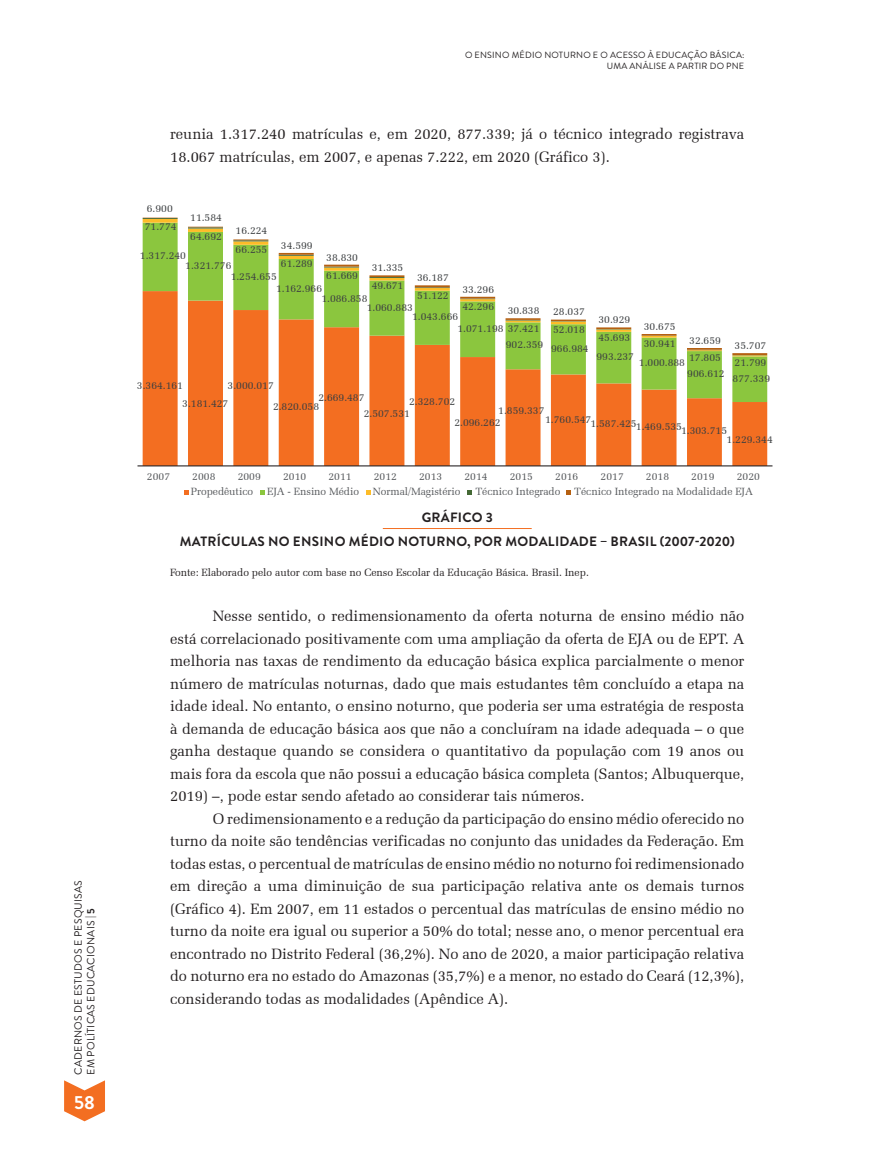
<style>
.page{position:relative;width:872px;height:1170px;background:#fff}
.page>*{position:absolute;margin:0;border:0;box-sizing:border-box;transform-origin:0 0}
.t1{font:700 18.9px "Brandon Grotesque";color:#fff}
.t2{font:15px/22.5px "Zapf Elliptical 711 BT";color:#231f20;text-align:justify}
.t3{font:700 13.5px/24.8px "Brandon Grotesque";letter-spacing:.02em;color:#231f20}
.t4{font:10.5px/18.3px "Zapf Elliptical 711 BT";color:#3c3f41}
.t5{font:10.5px "Zapf Elliptical 711 BT";color:#55585b}
.t6{font:10.5px "Zapf Elliptical 711 BT";color:#231f20}
.t7{font:10.5px/12.6px "Brandon Grotesque";letter-spacing:.02em;color:#231f20}
.t8{font:9px/10.8px "Brandon Grotesque";letter-spacing:.02em;color:#231f20}
.s1{font-weight:700}
</style>
<div class="page">
<svg style="left:64px;top:1080px;width:41px;height:41px"></svg>
<hr style="left:383px;top:528px;width:148px;height:1px;background:#f36e21">
<svg style="left:143px;top:402px;width:624px;height:63px;fill:#f36e21"></svg>
<svg style="left:143px;top:223px;width:624px;height:179px"></svg>
<hr style="left:641px;top:336px;width:35px;height:1px;background:#fdbc28">
<hr style="left:596px;top:329px;width:35px;height:3px;background:#fdbc28">
<hr style="left:551px;top:321px;width:35px;height:3px;background:#fdbc28">
<hr style="left:505px;top:320px;width:35px;height:2px;background:#fdbc28">
<hr style="left:460px;top:299px;width:35px;height:2px;background:#fdbc28">
<hr style="left:415px;top:288px;width:35px;height:3px;background:#fdbc28">
<hr style="left:369px;top:278px;width:35px;height:2px;background:#fdbc28">
<svg style="left:324px;top:267px;width:35px;height:4px"></svg>
<hr style="left:279px;top:256px;width:35px;height:3px;background:#fdbc28">
<svg style="left:233px;top:241px;width:35px;height:4px"></svg>
<svg style="left:188px;top:228px;width:35px;height:4px"></svg>
<svg style="left:143px;top:219px;width:35px;height:4px"></svg>
<hr style="left:732px;top:355px;width:35px;height:1px;background:#446935">
<hr style="left:687px;top:350px;width:35px;height:1px;background:#446935">
<hr style="left:641px;top:335px;width:35px;height:1px;background:#446935">
<hr style="left:596px;top:329px;width:35px;height:1px;background:#446935">
<hr style="left:551px;top:321px;width:35px;height:1px;background:#446935">
<hr style="left:505px;top:320px;width:35px;height:1px;background:#446935">
<hr style="left:460px;top:298px;width:35px;height:1px;background:#446935">
<hr style="left:415px;top:287px;width:35px;height:1px;background:#446935">
<hr style="left:369px;top:277px;width:35px;height:1px;background:#446935">
<hr style="left:324px;top:266px;width:35px;height:1px;background:#446935">
<hr style="left:279px;top:255px;width:35px;height:1px;background:#446935">
<hr style="left:233px;top:240px;width:35px;height:1px;background:#446935">
<hr style="left:732px;top:353px;width:35px;height:2px;background:#b56011">
<hr style="left:687px;top:348px;width:35px;height:2px;background:#b56011">
<hr style="left:641px;top:334px;width:35px;height:1px;background:#b56011">
<hr style="left:596px;top:327px;width:35px;height:2px;background:#b56011">
<hr style="left:551px;top:319px;width:35px;height:2px;background:#b56011">
<hr style="left:505px;top:318px;width:35px;height:2px;background:#b56011">
<hr style="left:460px;top:297px;width:35px;height:1px;background:#b56011">
<hr style="left:415px;top:285px;width:35px;height:2px;background:#b56011">
<hr style="left:369px;top:275px;width:35px;height:2px;background:#b56011">
<hr style="left:324px;top:265px;width:35px;height:1px;background:#b56011">
<hr style="left:279px;top:253px;width:35px;height:2px;background:#b56011">
<hr style="left:233px;top:239px;width:35px;height:1px;background:#b56011">
<hr style="left:188px;top:227px;width:35px;height:1px;background:#b56011">
<hr style="left:143px;top:218px;width:35px;height:1px;background:#b56011">
<hr style="left:137px;top:465px;width:635px;height:1px;background:#231f20">
<svg style="left:184px;top:490px;width:5px;height:5px"></svg>
<svg style="left:260px;top:490px;width:5px;height:5px"></svg>
<svg style="left:366px;top:490px;width:5px;height:5px"></svg>
<svg style="left:467px;top:490px;width:5px;height:5px"></svg>
<svg style="left:566px;top:490px;width:4px;height:5px"></svg>
<p class="t7" style="left:72px;top:1074px;width:196px;rotate:-90deg">CADERNOS DE ESTUDOS E PESQUISAS<br>EM POLÍTICAS E DUCACIONAIS | <span class="s1">5</span></p>
<p class="t1" style="left:74px;top:1088px;width:22px">58</p>
<p class="t8" style="left:607px;top:50px;width:139px;text-indent:-142px">O ENSINO MÉDIO NOTURNO E O ACESSO À EDUCAÇÃO BÁSICA:<br>UMA ANÁLISE A PARTIR DO PNE</p>
<p class="t2" style="left:170px;top:122px;width:576px">reunia 1.317.240 matrículas e, em 2020, 877.339; já o técnico integrado registrava<br>18.067 matrículas, em 2007, e apenas 7.222, em 2020 (Gráfico 3).</p>
<p class="t4" style="left:147px;top:199px;width:27px">6.900</p>
<p class="t4" style="left:145px;top:217px;width:33px">71.774</p>
<p class="t4" style="left:190px;top:208px;width:33px">11.584</p>
<p class="t4" style="left:190px;top:227px;width:33px">64.692</p>
<p class="t4" style="left:236px;top:221px;width:33px">16.224</p>
<p class="t4" style="left:236px;top:240px;width:33px">66.255</p>
<p class="t4" style="left:185px;top:251px;width:48px;line-height:9.4px;text-indent:-45px">1.317.240<br>1.321.776</p>
<p class="t4" style="left:281px;top:236px;width:33px">34.599</p>
<p class="t4" style="left:281px;top:254px;width:33px">61.289</p>
<p class="t4" style="left:326px;top:248px;width:33px">38.830</p>
<p class="t4" style="left:326px;top:266px;width:33px">61.669</p>
<p class="t4" style="left:276px;top:270px;width:48px;line-height:11.7px;text-indent:-45px">1.254.655<br>1.162.966</p>
<p class="t4" style="left:372px;top:258px;width:33px">31.335</p>
<p class="t4" style="left:372px;top:276px;width:33px">49.671</p>
<p class="t4" style="left:321px;top:289px;width:48px">1.086.858</p>
<p class="t4" style="left:417px;top:268px;width:33px">36.187</p>
<p class="t4" style="left:417px;top:286px;width:33px">51.122</p>
<p class="t4" style="left:367px;top:298px;width:48px">1.060.883</p>
<p class="t4" style="left:462px;top:280px;width:33px">33.296</p>
<p class="t4" style="left:462px;top:297px;width:33px">42.296</p>
<p class="t4" style="left:412px;top:307px;width:48px">1.043.666</p>
<p class="t4" style="left:508px;top:301px;width:33px">30.838</p>
<p class="t4" style="left:553px;top:302px;width:33px">28.037</p>
<p class="t4" style="left:506px;top:319px;width:84px;text-indent:-48px">1.071.198 37.421<br>902.359 966.984</p>
<p class="t4" style="left:553px;top:320px;width:33px">52.018</p>
<p class="t4" style="left:598px;top:310px;width:33px">30.929</p>
<p class="t4" style="left:598px;top:328px;width:33px">45.693</p>
<p class="t4" style="left:644px;top:317px;width:33px">30.675</p>
<p class="t4" style="left:644px;top:334px;width:33px">30.941</p>
<p class="t4" style="left:689px;top:331px;width:33px">32.659</p>
<p class="t4" style="left:596px;top:347px;width:39px">993.237</p>
<p class="t4" style="left:689px;top:348px;width:33px">17.805</p>
<p class="t4" style="left:639px;top:353px;width:48px">1.000.888</p>
<p class="t4" style="left:734px;top:336px;width:33px">35.707</p>
<p class="t4" style="left:734px;top:353px;width:33px">21.799</p>
<p class="t4" style="left:687px;top:367px;width:84px">906.612 877.339</p>
<p class="t4" style="left:182px;top:376px;width:48px;text-indent:-45px">3.364.161<br>3.181.427</p>
<p class="t4" style="left:273px;top:375px;width:48px;line-height:21.1px;text-indent:-45px">3.000.017<br>2.820.058</p>
<p class="t4" style="left:364px;top:389px;width:48px;line-height:16.2px;text-indent:-45px">2.669.487<br>2.507.531</p>
<p class="t4" style="left:454px;top:391px;width:48px;line-height:21px;text-indent:-45px">2.328.702<br>2.096.262</p>
<p class="t4" style="left:498px;top:401px;width:48px">1.859.337</p>
<p class="t4" style="left:726px;top:418px;width:48px;line-height:13.8px;text-indent:-181px">1.760.5471.587.4251.469.5351.303.715<br>1.229.344</p>
<p class="t5" style="left:147px;top:469px;width:25px">2007</p>
<p class="t5" style="left:192px;top:469px;width:25px">2008</p>
<p class="t5" style="left:238px;top:469px;width:25px">2009</p>
<p class="t5" style="left:283px;top:469px;width:25px">2010</p>
<p class="t5" style="left:328px;top:469px;width:25px">2011</p>
<p class="t5" style="left:374px;top:469px;width:25px">2012</p>
<p class="t5" style="left:419px;top:469px;width:25px">2013</p>
<p class="t5" style="left:464px;top:469px;width:25px">2014</p>
<p class="t5" style="left:510px;top:469px;width:25px">2015</p>
<p class="t5" style="left:555px;top:469px;width:25px">2016</p>
<p class="t5" style="left:600px;top:469px;width:25px">2017</p>
<p class="t5" style="left:646px;top:469px;width:25px">2018</p>
<p class="t5" style="left:691px;top:469px;width:25px">2019</p>
<p class="t5" style="left:736px;top:469px;width:25px">2020</p>
<p class="t5" style="left:191px;top:485px;width:64px">Propedêutico</p>
<p class="t5" style="left:267px;top:485px;width:93px">EJA - Ensino Médio</p>
<p class="t5" style="left:373px;top:485px;width:89px">Normal/Magistério</p>
<p class="t5" style="left:475px;top:485px;width:87px">Técnico Integrado</p>
<p class="t5" style="left:574px;top:485px;width:180px">Técnico Integrado na Modalidade EJA</p>
<p class="t3" style="left:422px;top:505px;width:11px">GRÁ</p>
<p class="t3" style="left:180px;top:505px;width:556px;text-indent:270px">FICO 3<br>MATRÍCULAS NO ENSINO MÉDIO NOTURNO, POR MODALIDADE – BRASIL (2007-2020)</p>
<p class="t6" style="left:170px;top:566px;width:420px">Fonte: Elaborado pelo autor com base no Censo Escolar da Educação Básica. Brasil. Inep.</p>
<p class="t2" style="left:170px;top:604px;width:576px;text-indent:43px">Nesse sentido, o redimensionamento da oferta noturna de ensino médio não está correlacionado positivamente com uma ampliação da oferta de EJA ou de EPT. A melhoria nas taxas de rendimento da educação básica explica parcialmente o menor número de matrículas noturnas, dado que mais estudantes têm concluído a etapa na idade ideal. No entanto, o ensino noturno, que poderia ser uma estratégia de resposta à demanda de educação básica aos que não a concluíram na idade adequada – o que ganha destaque quando se considera o quantitativo da população com 19 anos ou mais fora da escola que não possui a educação básica completa (Santos; Albuquerque, 2019) –, pode estar sendo afetado ao considerar tais números.</p>
<p class="t2" style="left:170px;top:807px;width:576px;text-indent:43px">O redimensionamento e a redução da participação do ensino médio oferecido no turno da noite são tendências verificadas no conjunto das unidades da Federação. Em todas estas, o percentual de matrículas de ensino médio no noturno foi redimensionado em direção a uma diminuição de sua participação relativa ante os demais turnos (Gráfico 4). Em 2007, em 11 estados o percentual das matrículas de ensino médio no turno da noite era igual ou superior a 50% do total; nesse ano, o menor percentual era encontrado no Distrito Federal (36,2%). No ano de 2020, a maior participação relativa do noturno era no estado do Amazonas (35,7%) e a menor, no estado do Ceará (12,3%), considerando todas as modalidades (Apêndice A).</p>
</div>
